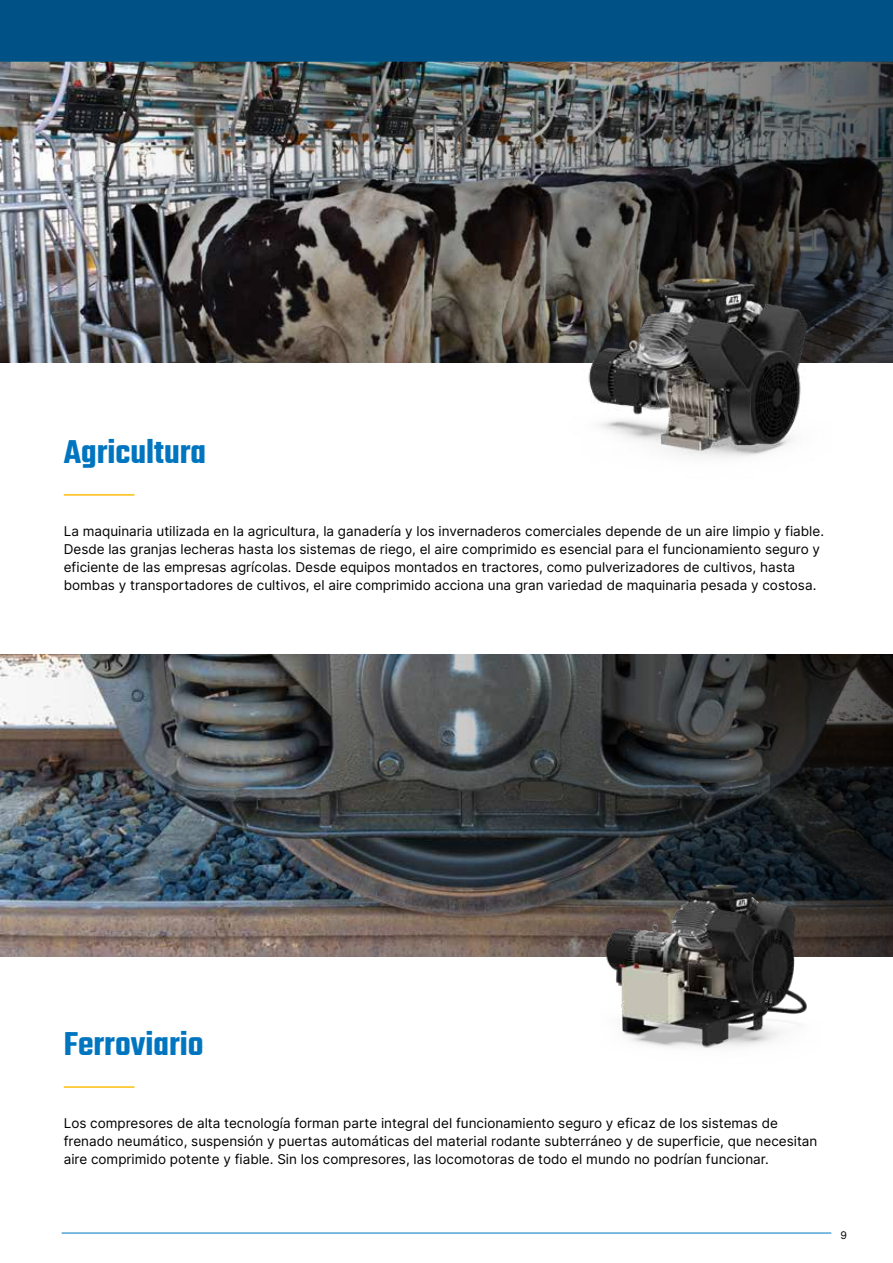
<style>
.page{position:relative;width:893px;height:1263px;background:#fff}
.page>*{position:absolute;margin:0;border:0;box-sizing:border-box;transform-origin:0 0}
.t1{font:600 36px "Teko";color:#0075bf}
.t2{font:13.5px/18px "Inter";color:#000}
.t3{font:10.5px "Inter";color:#000}
</style>
<div class="page">
<img style="left:0;top:62px;width:893px;height:300px">
<img style="left:0;top:655px;width:893px;height:302px">
<img style="left:601px;top:860px;width:219px;height:189px">
<hr style="left:62px;top:1233px;width:769px;height:1px;background:#0075bf">
<div style="left:0;top:0;width:893px;height:62px;background:#005286"></div>
<hr style="left:64px;top:494px;width:70px;height:2px;background:#fcbe0e">
<hr style="left:64px;top:1086px;width:70px;height:2px;background:#fcbe0e">
<img style="left:564px;top:233px;width:268px;height:224px">
<h1 class="t1" style="left:64px;top:429px;width:144px">Agricultura</h1>
<p class="t2" style="left:64px;top:522px;width:762px">La maquinaria utilizada en la agricultura, la ganadería y los invernaderos comerciales depende de un aire limpio y fiable.<br>Desde las granjas lecheras hasta los sistemas de riego, el aire comprimido es esencial para el funcionamiento seguro y eficiente de las empresas agrícolas. Desde equipos montados en tractores, como pulverizadores de cultivos, hasta bombas y transportadores de cultivos, el aire comprimido acciona una gran variedad de maquinaria pesada y costosa.</p>
<h1 class="t1" style="left:64px;top:1022px;width:141px">Ferroviario</h1>
<p class="t2" style="left:64px;top:1114px;width:755px">Los compresores de alta tecnología forman parte integral del funcionamiento seguro y eficaz de los sistemas de frenado neumático, suspensión y puertas automáticas del material rodante subterráneo y de superficie, que necesitan aire comprimido potente y fiable. Sin los compresores, las locomotoras de todo el mundo no podrían funcionar.</p>
<p class="t3" style="left:840px;top:1228px;width:8px">9</p>
</div>
